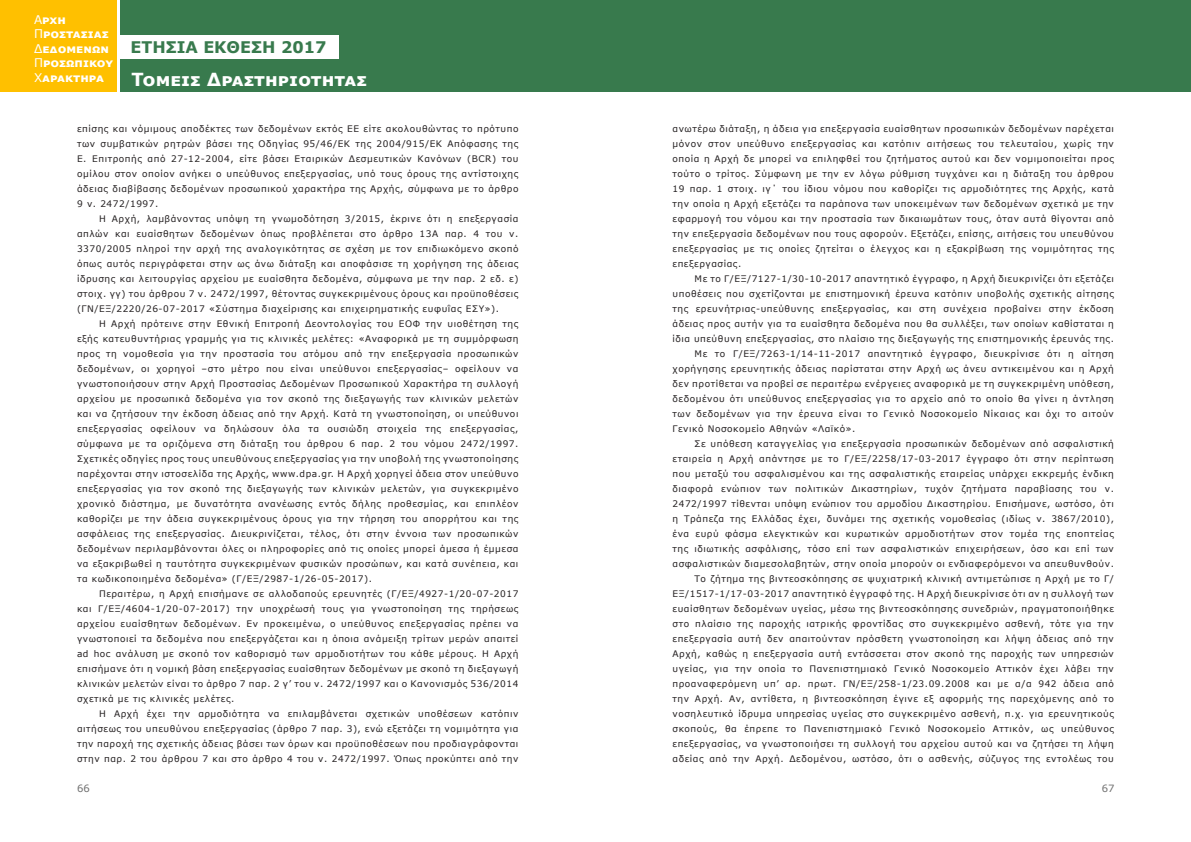
<style>
.page{position:relative;width:1191px;height:842px;background:#fff}
.page>*{position:absolute;margin:0;border:0;box-sizing:border-box;transform-origin:0 0}
.t1{font:700 18px "Verdana";color:#fff}
.t2{font:700 16px "Verdana";color:#387a4d}
.t3{font:700 12px/14.4px "Verdana";color:#fff}
.t4{font:10px "Verdana";color:#6e6e6e}
.Basic_Document{font:9px/15px "Verdana";letter-spacing:.06em;color:#231f20;text-align:justify}
.s1{font-weight:400}
</style>
<div class="page">
<div style="left:586px;top:0;width:605px;height:92px;background:#387a4d"></div>
<div style="left:120px;top:0;width:488px;height:92px;background:#387a4d"></div>
<div style="left:0;top:0;width:117px;height:92px;background:#ffc000"></div>
<div style="left:118px;top:36px;width:221px;height:22px;background:#fff"></div>
<h3 class="t3" style="left:34px;top:12px;width:81px"><span class="s1">Α</span>ρχη<br><span class="s1">Π</span>ροστασιας<br><span class="s1">Δ</span>εδομενων<br><span class="s1">Π</span>ροσωπικου<br><span class="s1">Χ</span>αρακτηρα</h3>
<h2 class="t2" style="left:130px;top:36px;width:197px">ΕΤΗΣΙΑ ΕΚΘΕΣΗ 2017</h2>
<h1 class="t1" style="left:132px;top:67px;width:237px">Τομεισ Δραστηριοτητασ</h1>
<p class="Basic_Document" style="left:77px;top:121px;width:443px">επίσης και νόμιμους αποδέκτες των δεδομένων εκτός ΕΕ είτε ακολουθώντας το πρότυπο των συμβατικών ρητρών βάσει της Οδηγίας 95/46/ΕΚ της 2004/915/ΕΚ Απόφασης της Ε. Επιτροπής από 27-12-2004, είτε βάσει Εταιρικών Δεσμευτικών Κανόνων (BCR) του ομίλου στον οποίον ανήκει ο υπεύθυνος επεξεργασίας, υπό τους όρους της αντίστοιχης άδειας διαβίβασης δεδομένων προσωπικού χαρακτήρα της Αρχής, σύμφωνα με το άρθρο 9 ν. 2472/1997.</p>
<p class="Basic_Document" style="left:77px;top:211px;width:443px;text-indent:22px">Η Αρχή, λαμβάνοντας υπόψη τη γνωμοδότηση 3/2015, έκρινε ότι η επεξεργασία απλών και ευαίσθητων δεδομένων όπως προβλέπεται στο άρθρο 13Α παρ. 4 του ν.<br>3370/2005 πληροί την αρχή της αναλογικότητας σε σχέση με τον επιδιωκόμενο σκοπό όπως αυτός περιγράφεται στην ως άνω διάταξη και αποφάσισε τη χορήγηση της άδειας ίδρυσης και λειτουργίας αρχείου με ευαίσθητα δεδομένα, σύμφωνα με την παρ. 2 εδ. ε) στοιχ. γγ) του άρθρου 7 ν. 2472/1997, θέτοντας συγκεκριμένους όρους και προϋποθέσεις (ΓΝ/ΕΞ/2220/26-07-2017 «Σύστημα διαχείρισης και επιχειρηματικής ευφυΐας ΕΣΥ»).</p>
<p class="Basic_Document" style="left:77px;top:316px;width:443px;text-indent:22px">Η Αρχή πρότεινε στην Εθνική Επιτροπή Δεοντολογίας του ΕΟΦ την υιοθέτηση της εξής κατευθυντήριας γραμμής για τις κλινικές μελέτες: «Αναφορικά με τη συμμόρφωση προς τη νομοθεσία για την προστασία του ατόμου από την επεξεργασία προσωπικών δεδομένων, οι χορηγοί –στο μέτρο που είναι υπεύθυνοι επεξεργασίας– οφείλουν να γνωστοποιήσουν στην Αρχή Προστασίας Δεδομένων Προσωπικού Χαρακτήρα τη συλλογή αρχείου με προσωπικά δεδομένα για τον σκοπό της διεξαγωγής των κλινικών μελετών και να ζητήσουν την έκδοση άδειας από την Αρχή. Κατά τη γνωστοποίηση, οι υπεύθυνοι επεξεργασίας οφείλουν να δηλώσουν όλα τα ουσιώδη στοιχεία της επεξεργασίας, σύμφωνα με τα οριζόμενα στη διάταξη του άρθρου 6 παρ. 2 του νόμου 2472/1997.<br>Σχετικές οδηγίες προς τους υπευθύνους επεξεργασίας για την υποβολή της γνωστοποίησης παρέχονται στην ιστοσελίδα της Αρχής, www.dpa.gr. Η Αρχή χορηγεί άδεια στον υπεύθυνο επεξεργασίας για τον σκοπό της διεξαγωγής των κλινικών μελετών, για συγκεκριμένο χρονικό διάστημα, με δυνατότητα ανανέωσης εντός δήλης προθεσμίας, και επιπλέον καθορίζει με την άδεια συγκεκριμένους όρους για την τήρηση του απορρήτου και της ασφάλειας της επεξεργασίας. Διευκρινίζεται, τέλος, ότι στην έννοια των προσωπικών δεδομένων περιλαμβάνονται όλες οι πληροφορίες από τις οποίες μπορεί άμεσα ή έμμεσα να εξακριβωθεί η ταυτότητα συγκεκριμένων φυσικών προσώπων, και κατά συνέπεια, και τα κωδικοποιημένα δεδομένα» (Γ/ΕΞ/2987-1/26-05-2017).</p>
<p class="Basic_Document" style="left:77px;top:586px;width:443px;text-indent:22px">Περαιτέρω, η Αρχή επισήμανε σε αλλοδαπούς ερευνητές (Γ/ΕΞ/4927-1/20-07-2017 και Γ/ΕΞ/4604-1/20-07-2017) την υποχρέωσή τους για γνωστοποίηση της τηρήσεως αρχείου ευαίσθητων δεδομένων. Εν προκειμένω, ο υπεύθυνος επεξεργασίας πρέπει να γνωστοποιεί τα δεδομένα που επεξεργάζεται και η όποια ανάμειξη τρίτων μερών απαιτεί ad hoc ανάλυση με σκοπό τον καθορισμό των αρμοδιοτήτων του κάθε μέρους. Η Αρχή επισήμανε ότι η νομική βάση επεξεργασίας ευαίσθητων δεδομένων με σκοπό τη διεξαγωγή κλινικών μελετών είναι το άρθρο 7 παρ. 2 γ’ του ν. 2472/1997 και ο Κανονισμός 536/2014 σχετικά με τις κλινικές μελέτες.</p>
<p class="Basic_Document" style="left:77px;top:706px;width:443px;text-indent:22px">Η Αρχή έχει την αρμοδιότητα να επιλαμβάνεται σχετικών υποθέσεων κατόπιν αιτήσεως του υπευθύνου επεξεργασίας (άρθρο 7 παρ. 3), ενώ εξετάζει τη νομιμότητα για την παροχή της σχετικής άδειας βάσει των όρων και προϋποθέσεων που προδιαγράφονται στην παρ. 2 του άρθρου 7 και στο άρθρο 4 του ν. 2472/1997. Όπως προκύπτει από την</p>
<p class="Basic_Document" style="left:672px;top:121px;width:443px">ανωτέρω διάταξη, η άδεια για επεξεργασία ευαίσθητων προσωπικών δεδομένων παρέχεται μόνον στον υπεύθυνο επεξεργασίας και κατόπιν αιτήσεως του τελευταίου, χωρίς την οποία η Αρχή δε μπορεί να επιληφθεί του ζητήματος αυτού και δεν νομιμοποιείται προς τούτο ο τρίτος. Σύμφωνη με την εν λόγω ρύθμιση τυγχάνει και η διάταξη του άρθρου 19 παρ. 1 στοιχ. ιγ΄ του ίδιου νόμου που καθορίζει τις αρμοδιότητες της Αρχής, κατά την οποία η Αρχή εξετάζει τα παράπονα των υποκειμένων των δεδομένων σχετικά με την εφαρμογή του νόμου και την προστασία των δικαιωμάτων τους, όταν αυτά θίγονται από την επεξεργασία δεδομένων που τους αφορούν. Εξετάζει, επίσης, αιτήσεις του υπευθύνου επεξεργασίας με τις οποίες ζητείται ο έλεγχος και η εξακρίβωση της νομιμότητας της επεξεργασίας.</p>
<p class="Basic_Document" style="left:672px;top:271px;width:443px;text-indent:22px">Με το Γ/ΕΞ/7127-1/30-10-2017 απαντητικό έγγραφο, η Αρχή διευκρινίζει ότι εξετάζει υποθέσεις που σχετίζονται με επιστημονική έρευνα κατόπιν υποβολής σχετικής αίτησης της ερευνήτριας-υπεύθυνης επεξεργασίας, και στη συνέχεια προβαίνει στην έκδοση άδειας προς αυτήν για τα ευαίσθητα δεδομένα που θα συλλέξει, των οποίων καθίσταται η ίδια υπεύθυνη επεξεργασίας, στο πλαίσιο της διεξαγωγής της επιστημονικής έρευνάς της.</p>
<p class="Basic_Document" style="left:672px;top:346px;width:443px;text-indent:22px">Με το Γ/ΕΞ/7263-1/14-11-2017 απαντητικό έγγραφο, διευκρίνισε ότι η αίτηση χορήγησης ερευνητικής άδειας παρίσταται στην Αρχή ως άνευ αντικειμένου και η Αρχή δεν προτίθεται να προβεί σε περαιτέρω ενέργειες αναφορικά με τη συγκεκριμένη υπόθεση, δεδομένου ότι υπεύθυνος επεξεργασίας για το αρχείο από το οποίο θα γίνει η άντληση των δεδομένων για την έρευνα είναι το Γενικό Νοσοκομείο Νίκαιας και όχι το αιτούν Γενικό Νοσοκομείο Αθηνών «Λαϊκό».</p>
<p class="Basic_Document" style="left:672px;top:436px;width:443px;text-indent:22px">Σε υπόθεση καταγγελίας για επεξεργασία προσωπικών δεδομένων από ασφαλιστική εταιρεία η Αρχή απάντησε με το Γ/ΕΞ/2258/17-03-2017 έγγραφο ότι στην περίπτωση που μεταξύ του ασφαλισμένου και της ασφαλιστικής εταιρείας υπάρχει εκκρεμής ένδικη διαφορά ενώπιον των πολιτικών Δικαστηρίων, τυχόν ζητήματα παραβίασης του ν.<br>2472/1997 τίθενται υπόψη ενώπιον του αρμοδίου Δικαστηρίου. Επισήμανε, ωστόσο, ότι η Τράπεζα της Ελλάδας έχει, δυνάμει της σχετικής νομοθεσίας (ιδίως ν. 3867/2010), ένα ευρύ φάσμα ελεγκτικών και κυρωτικών αρμοδιοτήτων στον τομέα της εποπτείας της ιδιωτικής ασφάλισης, τόσο επί των ασφαλιστικών επιχειρήσεων, όσο και επί των ασφαλιστικών διαμεσολαβητών, στην οποία μπορούν οι ενδιαφερόμενοι να απευθυνθούν.</p>
<p class="Basic_Document" style="left:672px;top:571px;width:443px;text-indent:22px">Το ζήτημα της βιντεοσκόπησης σε ψυχιατρική κλινική αντιμετώπισε η Αρχή με το Γ/ ΕΞ/1517-1/17-03-2017 απαντητικό έγγραφό της. Η Αρχή διευκρίνισε ότι αν η συλλογή των ευαίσθητων δεδομένων υγείας, μέσω της βιντεοσκόπησης συνεδριών, πραγματοποιήθηκε στο πλαίσιο της παροχής ιατρικής φροντίδας στο συγκεκριμένο ασθενή, τότε για την επεξεργασία αυτή δεν απαιτούνταν πρόσθετη γνωστοποίηση και λήψη άδειας από την Αρχή, καθώς η επεξεργασία αυτή εντάσσεται στον σκοπό της παροχής των υπηρεσιών υγείας, για την οποία το Πανεπιστημιακό Γενικό Νοσοκομείο Αττικόν έχει λάβει την προαναφερόμενη υπ’ αρ. πρωτ. ΓΝ/ΕΞ/258-1/23.09.2008 και με α/α 942 άδεια από την Αρχή. Αν, αντίθετα, η βιντεοσκόπηση έγινε εξ αφορμής της παρεχόμενης από το νοσηλευτικό ίδρυμα υπηρεσίας υγείας στο συγκεκριμένο ασθενή, π.χ. για ερευνητικούς σκοπούς, θα έπρεπε το Πανεπιστημιακό Γενικό Νοσοκομείο Αττικόν, ως υπεύθυνος επεξεργασίας, να γνωστοποιήσει τη συλλογή του αρχείου αυτού και να ζητήσει τη λήψη αδείας από την Αρχή. Δεδομένου, ωστόσο, ότι ο ασθενής, σύζυγος της εντολέως του</p>
<p class="t4" style="left:77px;top:781px;width:14px">66</p>
<p class="t4" style="left:1101px;top:781px;width:14px">67</p>
</div>
